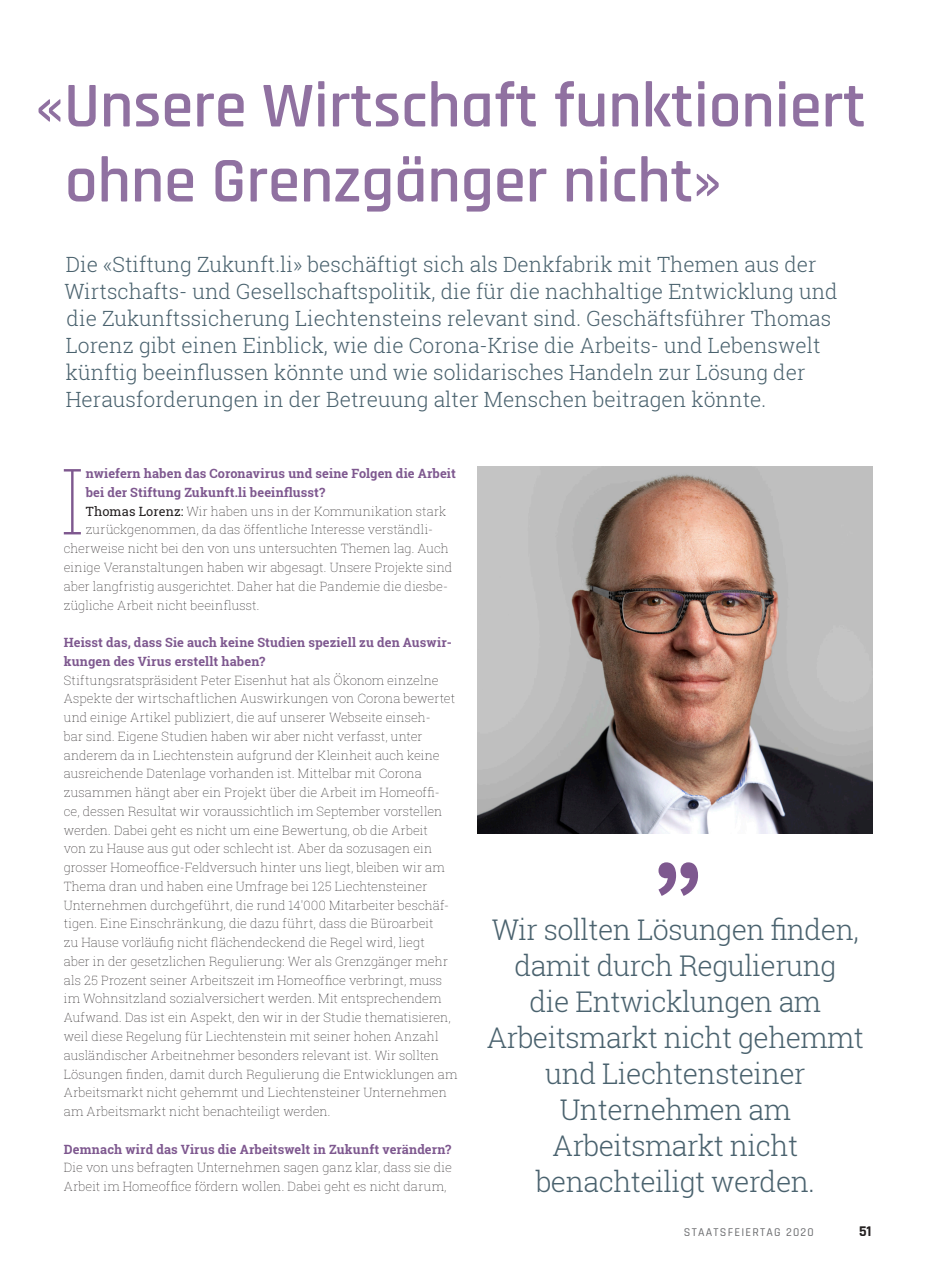
<style>
.page{position:relative;width:936px;height:1276px;background:#fff}
.page>*{position:absolute;margin:0;border:0;box-sizing:border-box;transform-origin:0 0}
.t1{font:100 91.8px "Roboto Slab";color:#7e588f}
.t2{font:600 64.5px/75px "Rajdhani";color:#9071a1}
.t3{font:300 28.5px/36px "Roboto Slab";letter-spacing:-.02em;color:#4a626e;text-align:center}
.t4{font:300 21px/27px "Roboto Slab";color:#4a626e}
.t5{font:700 15px "Rajdhani";color:#231f20}
.t6{font:100 12.75px/18.8px "Roboto Slab";color:#231f20}
.t7{font:700 12.75px/18.8px "Roboto Slab";letter-spacing:.01em;color:#7e588f}
.t8{font:500 12px "Rajdhani";letter-spacing:.1em;color:#6c6d70}
.s1{font-weight:400}
</style>
<div class="page">
<img style="left:478px;top:466px;width:394px;height:367px">
<svg style="left:658px;top:862px;width:40px;height:34px"></svg>
<h2 class="t2" style="left:65px;top:70px;width:802px;text-indent:-30px">«Unsere Wirtschaft funktioniert ohne Grenzgänger nicht»</h2>
<p class="t4" style="left:64px;top:251px;width:774px">Die «Stiftung Zukunft.li» beschäftigt sich als Denkfabrik mit Themen aus der Wirtschafts- und Gesellschaftspolitik, die für die nachhaltige Entwicklung und die Zukunftssicherung Liechtensteins relevant sind. Geschäftsführer Thomas Lorenz gibt einen Einblick, wie die Corona-Krise die Arbeits- und Lebenswelt künftig beeinflussen könnte und wie solidarisches Handeln zur Lösung der Herausforderungen in der Betreuung alter Menschen beitragen könnte.</p>
<h1 class="t1" style="left:59px;top:438px;width:28px">I</h1>
<p class="t7" style="left:86px;top:464px;width:371px">nwiefern haben das Coronavirus und seine Folgen die Arbeit</p>
<p class="t7" style="left:86px;top:483px;width:241px">bei der Stiftung Zukunft.li beeinflusst?</p>
<p class="t6" style="left:86px;top:501px;width:362px"><span class="s1">Thomas Lorenz:</span> Wir haben uns in der Kommunikation stark</p>
<p class="t6" style="left:86px;top:520px;width:349px">zurückgenommen, da das öffentliche Interesse verständli-</p>
<p class="t6" style="left:64px;top:539px;width:386px">cherweise nicht bei den von uns untersuchten Themen lag. Auch</p>
<p class="t6" style="left:64px;top:557px;width:390px">einige Veranstaltungen haben wir abgesagt. Unsere Projekte sind</p>
<p class="t6" style="left:64px;top:576px;width:386px">aber langfristig ausgerichtet. Daher hat die Pandemie die diesbe-</p>
<p class="t6" style="left:64px;top:595px;width:197px">zügliche Arbeit nicht beeinflusst.</p>
<p class="t7" style="left:64px;top:633px;width:389px">Heisst das, dass Sie auch keine Studien speziell zu den Auswir&shy;kungen des Virus erstellt haben?</p>
<p class="t6" style="left:64px;top:670px;width:395px">Stiftungsratspräsident Peter Eisenhut hat als Ökonom einzelne Aspekte der wirtschaftlichen Auswirkungen von Corona bewertet und einige Artikel publiziert, die auf unserer Webseite einseh-<br>bar sind. Eigene Studien haben wir aber nicht verfasst, unter anderem da in Liechtenstein aufgrund der Kleinheit auch keine ausreichende Datenlage vorhanden ist. Mittelbar mit Corona zusammen hängt aber ein Projekt über die Arbeit im Homeoffi&shy;ce, dessen Resultat wir voraussichtlich im September vorstellen werden. Dabei geht es nicht um eine Bewertung, ob die Arbeit<br>von zu Hause aus gut oder schlecht ist. Aber da sozusagen ein grosser Homeoffice-Feldversuch hinter uns liegt, bleiben wir am Thema dran und haben eine Umfrage bei 125 Liechtensteiner Unternehmen durchgeführt, die rund 14'000 Mitarbeiter beschäf&shy;tigen. Eine Einschränkung, die dazu führt, dass die Büroarbeit<br>zu Hause vorläufig nicht flächendeckend die Regel wird, liegt<br>aber in der gesetzlichen Regulierung: Wer als Grenzgänger mehr als 25 Prozent seiner Arbeitszeit im Homeoffice verbringt, muss im Wohnsitzland sozialversichert werden. Mit entsprechendem Aufwand. Das ist ein Aspekt, den wir in der Studie thematisieren, weil diese Regelung für Liechtenstein mit seiner hohen Anzahl ausländischer Arbeitnehmer besonders relevant ist. Wir sollten Lösungen finden, damit durch Regulierung die Entwicklungen am Arbeitsmarkt nicht gehemmt und Liechtensteiner Unternehmen am Arbeitsmarkt nicht benachteiligt werden.</p>
<p class="t7" style="left:64px;top:1139px;width:389px">Demnach wird das Virus die Arbeitswelt in Zukunft verändern?</p>
<p class="t6" style="left:64px;top:1158px;width:389px">Die von uns befragten Unternehmen sagen ganz klar, dass sie die<br>Arbeit im Homeoffice fördern wollen. Dabei geht es nicht darum,</p>
<h3 class="t3" style="left:486px;top:911px;width:379px">Wir sollten Lösungen finden, damit durch Regulierung<br>die Entwicklungen am<br>Arbeitsmarkt nicht gehemmt und Liechtensteiner<br>Unternehmen am<br>Arbeitsmarkt nicht benachteiligt werden.</h3>
<p class="t8" style="left:684px;top:1225px;width:131px">STAATSFEIERTAG 2020</p>
<p class="t5" style="left:859px;top:1221px;width:14px">51</p>
</div>
